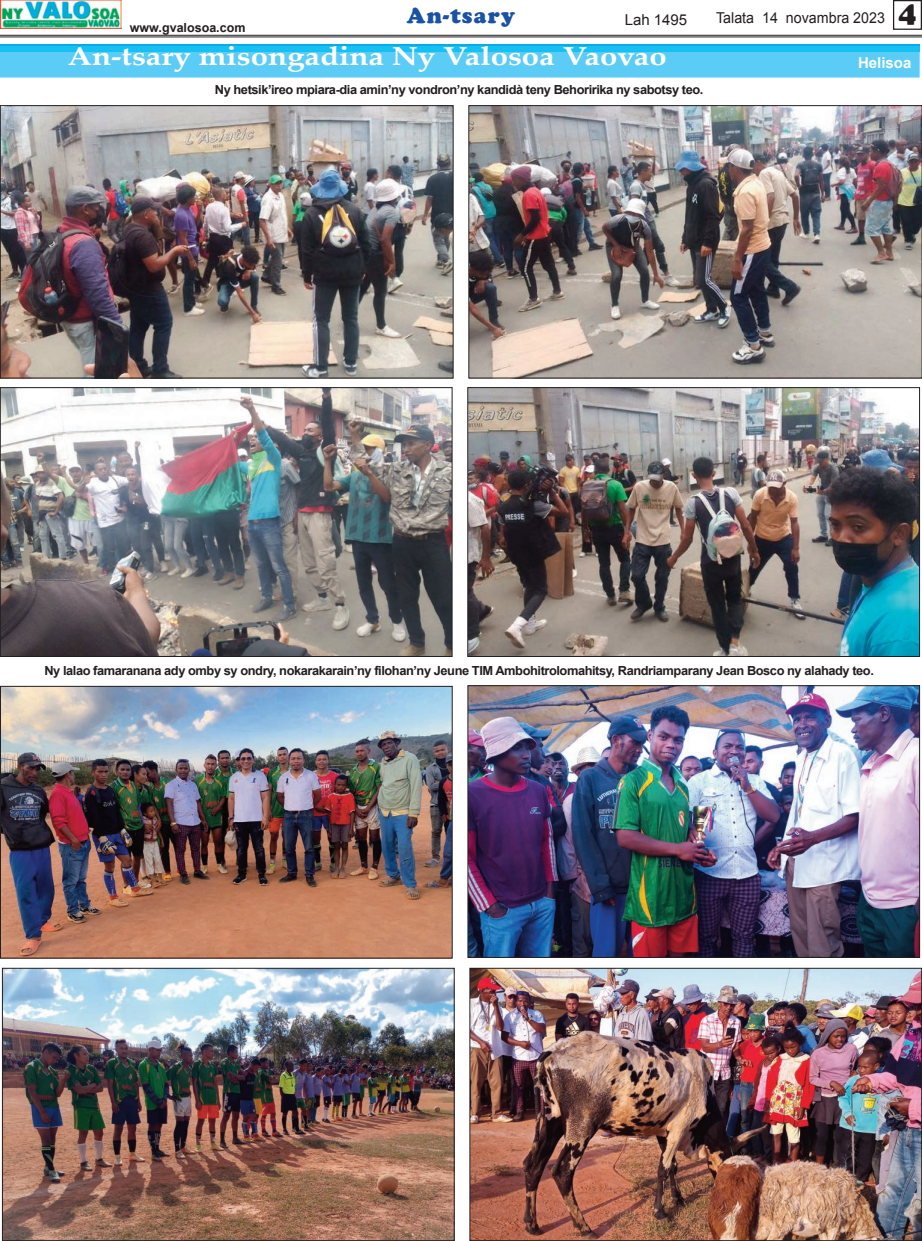
<style>
.page{position:relative;width:922px;height:1241px;background:#fff}
.page>*{position:absolute;margin:0;border:0;box-sizing:border-box;transform-origin:0 0}
.t1{font:700 26px "Palatino Linotype";letter-spacing:-.005em;color:#fff;scale:1.2 1}
.t2{font:900 22.5px "Cooper";letter-spacing:.05em;color:#1a52a4}
.t3{font:15px "Arial";color:#231f20;scale:.95 1}
.t4{font:15px "Arial";color:#231f20}
.t5{font:700 15px "Arial";letter-spacing:-.005em;color:#fff}
.t6{font:700 12.5px "Arial";letter-spacing:-.035em;color:#231f20}
.t7{font:700 12.5px "Arial";color:#231f20}
.s1{font-family:"Cooper";font-weight:900;font-size:30px}
</style>
<div class="page">
<hr style="left:0;top:35px;width:921px;height:1px;background:#231f20">
<hr style="left:0;top:37px;width:921px;height:1px;background:#231f20">
<img style="left:0;top:0;width:122px;height:28px">
<div style="left:892px;top:0;width:29px;height:30px;border:1px solid #231f20"></div>
<div style="left:0;top:44px;width:919px;height:8px;background:#00aeef"></div>
<div style="left:0;top:52px;width:919px;height:25px;background:#5bccf5"></div>
<div style="left:0;top:46px;width:919px;height:6px;background:#17c0f2"></div>
<img style="left:2px;top:389px;width:448px;height:265px">
<div style="left:0;top:387px;width:452px;height:269px;border:1px solid #231f20"></div>
<img style="left:470px;top:107px;width:449px;height:269px">
<div style="left:468px;top:105px;width:453px;height:273px;border:1px solid #231f20"></div>
<img style="left:469px;top:389px;width:448px;height:265px">
<div style="left:467px;top:387px;width:452px;height:269px;border:1px solid #231f20"></div>
<img style="left:2px;top:688px;width:448px;height:268px">
<div style="left:0;top:686px;width:452px;height:272px;border:1px solid #231f20"></div>
<img style="left:469px;top:687px;width:448px;height:268px">
<div style="left:467px;top:685px;width:452px;height:272px;border:1px solid #231f20"></div>
<img style="left:4px;top:969px;width:448px;height:269px">
<div style="left:2px;top:967px;width:452px;height:273px;border:1px solid #231f20"></div>
<img style="left:471px;top:969px;width:448px;height:269px">
<div style="left:469px;top:967px;width:452px;height:273px;border:1px solid #231f20"></div>
<img style="left:2px;top:107px;width:449px;height:269px">
<div style="left:0;top:105px;width:453px;height:273px;border:1px solid #231f20"></div>
<p class="t7" style="left:130px;top:20px;width:117px">www.gvalosoa.com</p>
<h2 class="t2" style="left:407px;top:2px;width:110px">An-tsary</h2>
<p class="t4" style="left:624px;top:11px;width:64px">Lah 1495</p>
<p class="t3" style="left:716px;top:10px;width:212px">Talata 14 novambra 2023 <span class="s1">4</span></p>
<h1 class="t1" style="left:68px;top:46px;width:500px">An-tsary misongadina Ny Valosoa Vaovao</h1>
<p class="t5" style="left:857px;top:54px;width:55px">Helisoa</p>
<p class="t6" style="left:215px;top:83px;width:490px">Ny hetsik’ireo mpiara-dia amin’ny vondron’ny kandidà teny Behoririka ny sabotsy teo.</p>
<p class="t6" style="left:44px;top:663px;width:830px">Ny lalao famaranana ady omby sy ondry, nokarakarain’ny filohan’ny Jeune TIM Ambohitrolomahitsy, Randriamparany Jean Bosco ny alahady teo.</p>
</div>
